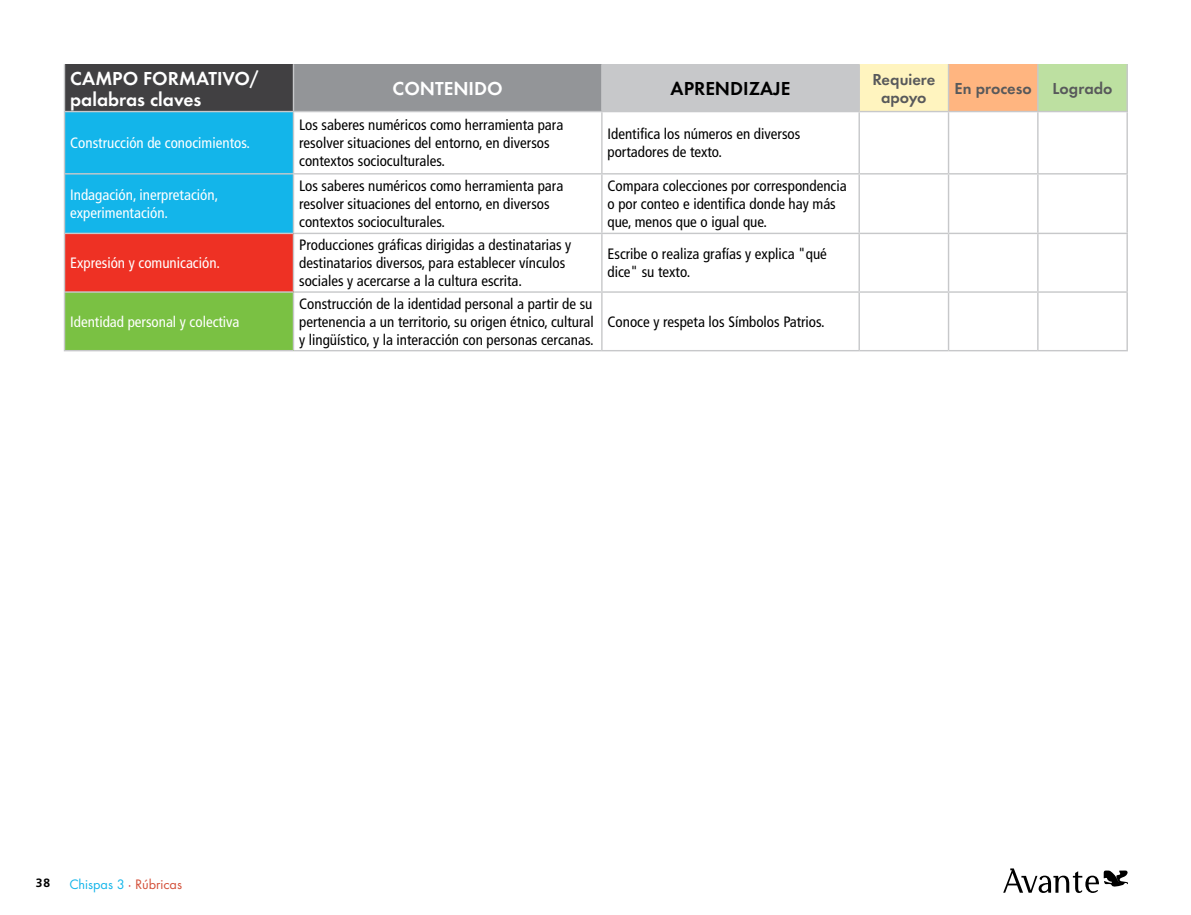
<style>
.page{position:relative;width:1191px;height:915px;background:#fff}
.page>*{position:absolute;margin:0;border:0;box-sizing:border-box;transform-origin:0 0}
.t1{font:600 19.5px/21px "Futura T";color:#fff}
.t2{font:600 19.5px "Futura T";color:#000}
.t3{font:600 16.5px/18px "Futura T";color:#58595b;text-align:center}
.t4{font:condensed 15px/18px "Frutiger";color:#000}
.t5{font:condensed 15px/18px "Frutiger";color:#fff}
.t6{font:14.25px "Futura T";color:#13b5ea}
.t7{font:700 12px "Frutiger";color:#000}
.s1{color:#ca171e}
.s2{color:#d34f38}
</style>
<div class="page">
<svg style="left:1003px;top:868px;width:125px;height:24px"></svg>
<div style="left:64px;top:64px;width:229px;height:47px;background:#414042"></div>
<div style="left:293px;top:64px;width:309px;height:47px;background:#939598"></div>
<div style="left:602px;top:64px;width:257px;height:47px;background:#c7c8ca"></div>
<div style="left:859px;top:64px;width:89px;height:47px;background:#fff4bf"></div>
<div style="left:948px;top:64px;width:89px;height:47px;background:#ffb580"></div>
<div style="left:1037px;top:64px;width:90px;height:47px;background:#bde0a1"></div>
<div style="left:65px;top:112px;width:228px;height:120px;background:#13b5ea"></div>
<svg style="left:294px;top:112px;width:307px;height:238px"></svg>
<svg style="left:602px;top:112px;width:256px;height:238px"></svg>
<svg style="left:860px;top:112px;width:266px;height:61px"></svg>
<svg style="left:860px;top:174px;width:266px;height:176px"></svg>
<div style="left:64px;top:233px;width:229px;height:59px;background:#ee3124"></div>
<div style="left:64px;top:292px;width:229px;height:58px;background:#7ac143"></div>
<hr style="left:64px;top:292px;width:1px;height:58px;background:#c7c8ca">
<hr style="left:293px;top:292px;width:1px;height:58px;background:#c7c8ca">
<hr style="left:64px;top:64px;width:1px;height:47px;background:#c7c8ca">
<hr style="left:293px;top:64px;width:1px;height:47px;background:#c7c8ca">
<hr style="left:601px;top:64px;width:1px;height:47px;background:#c7c8ca">
<hr style="left:858px;top:64px;width:2px;height:47px;background:#c7c8ca">
<hr style="left:947px;top:64px;width:2px;height:47px;background:#c7c8ca">
<hr style="left:1037px;top:64px;width:1px;height:47px;background:#c7c8ca">
<hr style="left:1126px;top:64px;width:1px;height:47px;background:#c7c8ca">
<hr style="left:64px;top:111px;width:229px;height:1px;background:#c7c8ca">
<hr style="left:64px;top:112px;width:1px;height:61px;background:#c7c8ca">
<hr style="left:293px;top:111px;width:309px;height:1px;background:#c7c8ca">
<hr style="left:293px;top:112px;width:1px;height:61px;background:#c7c8ca">
<hr style="left:602px;top:111px;width:257px;height:1px;background:#c7c8ca">
<hr style="left:601px;top:112px;width:1px;height:61px;background:#c7c8ca">
<hr style="left:859px;top:111px;width:89px;height:1px;background:#c7c8ca">
<hr style="left:858px;top:112px;width:2px;height:61px;background:#c7c8ca">
<hr style="left:948px;top:111px;width:89px;height:1px;background:#c7c8ca">
<hr style="left:947px;top:112px;width:2px;height:61px;background:#c7c8ca">
<hr style="left:1037px;top:111px;width:90px;height:1px;background:#c7c8ca">
<hr style="left:1037px;top:112px;width:1px;height:61px;background:#c7c8ca">
<hr style="left:1126px;top:112px;width:1px;height:61px;background:#c7c8ca">
<hr style="left:64px;top:173px;width:229px;height:1px;background:#c7c8ca">
<hr style="left:64px;top:174px;width:1px;height:58px;background:#c7c8ca">
<hr style="left:293px;top:173px;width:309px;height:1px;background:#c7c8ca">
<hr style="left:293px;top:174px;width:1px;height:58px;background:#c7c8ca">
<hr style="left:602px;top:173px;width:257px;height:1px;background:#c7c8ca">
<hr style="left:601px;top:174px;width:1px;height:58px;background:#c7c8ca">
<hr style="left:859px;top:173px;width:89px;height:1px;background:#c7c8ca">
<hr style="left:858px;top:174px;width:2px;height:58px;background:#c7c8ca">
<hr style="left:948px;top:173px;width:89px;height:1px;background:#c7c8ca">
<hr style="left:947px;top:174px;width:2px;height:58px;background:#c7c8ca">
<hr style="left:1037px;top:173px;width:90px;height:1px;background:#c7c8ca">
<hr style="left:1037px;top:174px;width:1px;height:58px;background:#c7c8ca">
<hr style="left:1126px;top:174px;width:1px;height:58px;background:#c7c8ca">
<hr style="left:64px;top:232px;width:229px;height:2px;background:#c7c8ca">
<hr style="left:64px;top:234px;width:1px;height:57px;background:#c7c8ca">
<hr style="left:293px;top:232px;width:309px;height:2px;background:#c7c8ca">
<hr style="left:293px;top:234px;width:1px;height:57px;background:#c7c8ca">
<hr style="left:602px;top:232px;width:257px;height:2px;background:#c7c8ca">
<hr style="left:601px;top:234px;width:1px;height:57px;background:#c7c8ca">
<hr style="left:859px;top:232px;width:89px;height:2px;background:#c7c8ca">
<hr style="left:858px;top:234px;width:2px;height:57px;background:#c7c8ca">
<hr style="left:948px;top:232px;width:89px;height:2px;background:#c7c8ca">
<hr style="left:947px;top:234px;width:2px;height:57px;background:#c7c8ca">
<hr style="left:1037px;top:232px;width:90px;height:2px;background:#c7c8ca">
<hr style="left:1037px;top:234px;width:1px;height:57px;background:#c7c8ca">
<hr style="left:1126px;top:234px;width:1px;height:57px;background:#c7c8ca">
<hr style="left:64px;top:291px;width:229px;height:1px;background:#c7c8ca">
<hr style="left:293px;top:291px;width:309px;height:1px;background:#c7c8ca">
<hr style="left:602px;top:291px;width:257px;height:1px;background:#c7c8ca">
<hr style="left:601px;top:292px;width:1px;height:58px;background:#c7c8ca">
<hr style="left:859px;top:291px;width:89px;height:1px;background:#c7c8ca">
<hr style="left:858px;top:292px;width:2px;height:58px;background:#c7c8ca">
<hr style="left:948px;top:291px;width:89px;height:1px;background:#c7c8ca">
<hr style="left:947px;top:292px;width:2px;height:58px;background:#c7c8ca">
<hr style="left:1037px;top:291px;width:90px;height:1px;background:#c7c8ca">
<hr style="left:1037px;top:292px;width:1px;height:58px;background:#c7c8ca">
<hr style="left:1126px;top:292px;width:1px;height:58px;background:#c7c8ca">
<hr style="left:64px;top:350px;width:229px;height:1px;background:#c7c8ca">
<hr style="left:293px;top:350px;width:309px;height:1px;background:#c7c8ca">
<hr style="left:602px;top:350px;width:257px;height:1px;background:#c7c8ca">
<hr style="left:859px;top:350px;width:89px;height:1px;background:#c7c8ca">
<hr style="left:948px;top:350px;width:89px;height:1px;background:#c7c8ca">
<hr style="left:1037px;top:350px;width:90px;height:1px;background:#c7c8ca">
<h1 class="t1" style="left:70px;top:68px;width:190px">CAMPO FORMATIVO/ palabras claves</h1>
<p class="t5" style="left:70px;top:134px;width:181px">Construcción de conocimientos.</p>
<h1 class="t1" style="left:392px;top:78px;width:112px">CONTENIDO</h1>
<h1 class="t2" style="left:670px;top:77px;width:121px">APRENDIZAJE</h1>
<p class="t3" style="left:872px;top:70px;width:65px">Requiere apoyo</p>
<p class="t3" style="left:954px;top:79px;width:79px">En proceso</p>
<p class="t3" style="left:1052px;top:79px;width:61px">Logrado</p>
<p class="t4" style="left:299px;top:116px;width:266px">Los saberes numéricos como herramienta para resolver situaciones del entorno, en diversos contextos socioculturales.</p>
<p class="t4" style="left:607px;top:125px;width:194px">Identifica los números en diversos portadores de texto.</p>
<p class="t5" style="left:70px;top:186px;width:150px">Indagación, inerpretación, experimentación.</p>
<p class="t4" style="left:299px;top:177px;width:266px">Los saberes numéricos como herramienta para resolver situaciones del entorno, en diversos contextos socioculturales.</p>
<p class="t4" style="left:607px;top:177px;width:241px">Compara colecciones por correspondencia o por conteo e identifica donde hay más que, menos que o igual que.</p>
<p class="t5" style="left:70px;top:254px;width:151px">Expresión y comunicación.</p>
<p class="t4" style="left:299px;top:236px;width:274px">Producciones gráficas dirigidas a destinatarias y destinatarios diversos, para establecer vínculos sociales y acercarse a la cultura escrita.</p>
<p class="t4" style="left:607px;top:245px;width:221px">Escribe o realiza grafías y explica "qué dice" su texto.</p>
<p class="t5" style="left:70px;top:313px;width:171px">Identidad personal y colectiva</p>
<p class="t4" style="left:299px;top:295px;width:296px;text-align:justify">Construcción de la identidad personal a partir de su pertenencia a un territorio, su origen étnico, cultural y lingüístico, y la interacción con personas cercanas.</p>
<p class="t4" style="left:607px;top:313px;width:219px">Conoce y respeta los Símbolos Patrios.</p>
<p class="t7" style="left:36px;top:875px;width:16px">38</p>
<p class="t6" style="left:69px;top:875px;width:114px">Chispas 3 <span class="s1">·</span> <span class="s2">Rúbricas</span></p>
</div>
